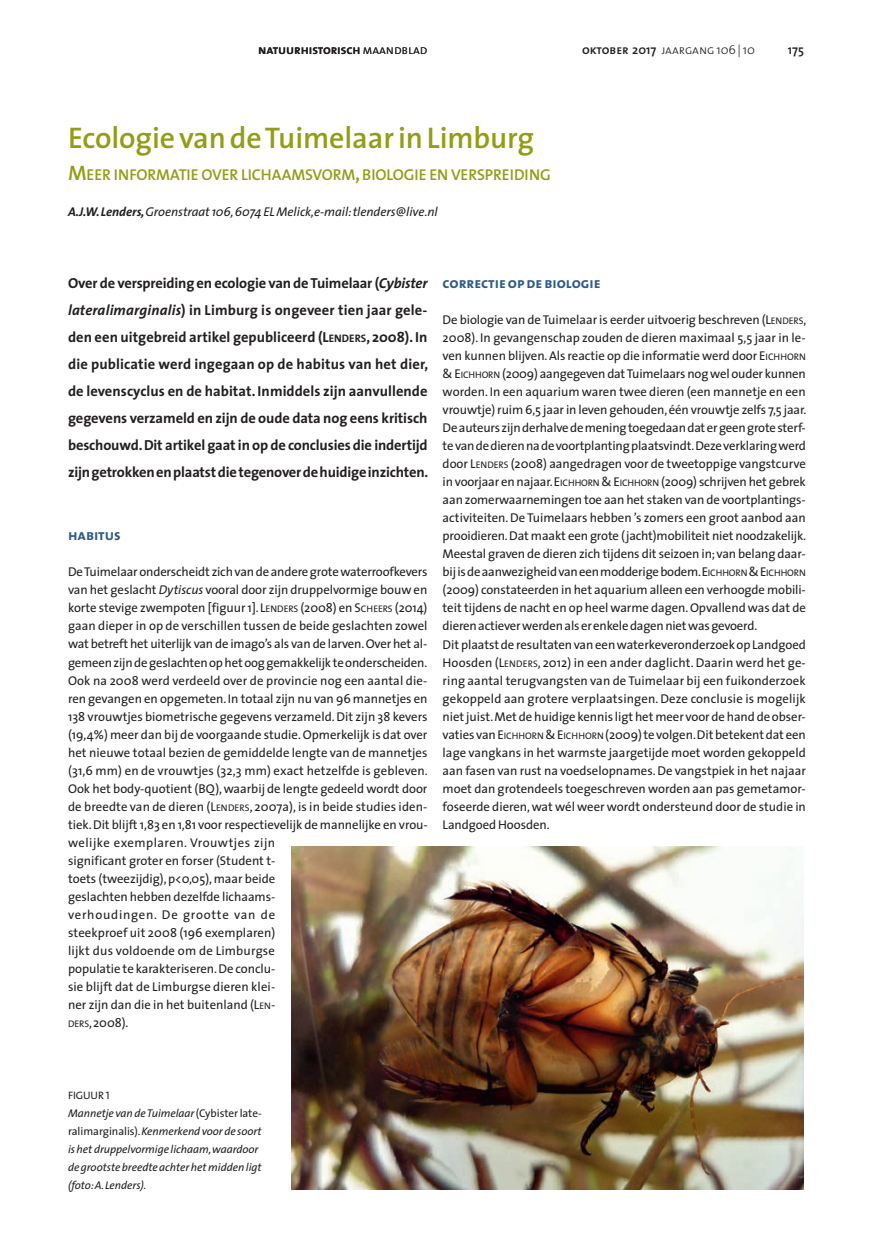
<style>
.page{position:relative;width:872px;height:1234px;background:#fff}
.page>*{position:absolute;margin:0;border:0;box-sizing:border-box;transform-origin:0 0}
.t1{font:600 30px "The Sans";letter-spacing:-.005em;color:#939d15}
.t2{font:15.75px "The Sans Semi Bold Caps";letter-spacing:-.005em;color:#939d15}
.t3{font:15px "The Sans Bold Caps";letter-spacing:-.005em;color:#2e5c88}
.t4{font:700 14.55px/27px "The Sans";letter-spacing:-.01em;color:#231f20;text-align:justify}
.t5{font:12.75px/18px "The Sans";letter-spacing:-.005em;color:#231f20}
.t6{font:italic 12.75px "The Sans";letter-spacing:-.005em;color:#231f20}
.t7{font:12.75px "The Sans Semi Bold Caps";letter-spacing:-.005em;color:#231f20}
.t8{font:12.75px "The Sans Light Caps";letter-spacing:-.005em;color:#231f20}
.t9{font:600 12.75px "The Sans";color:#231f20}
.t10{font:italic 11.25px/18px "The Sans";letter-spacing:-.005em;color:#231f20}
.t11{font:10.8px "The Sans Caps";letter-spacing:-.005em;color:#231f20}
.s1{font-family:"The Sans Light Caps"}
.s2{font-family:"The Sans Semi Bold Caps"}
.s3{font-family:"The Sans";font-weight:600}
.s4{font-family:"The Sans";font-weight:300}
.s5{font-size:21px}
.s6{font-weight:700}
.s7{font-style:italic}
.s8{font-style:inherit}
.s9{font-size:10.95px}
.s10{font-size:9.6px}
.s11{font-style:normal}
</style>
<div class="page">
<hr style="left:0;top:0;width:1px;height:1233px;background:#e5e8c1">
<img style="left:292px;top:846px;width:512px;height:342px">
<p class="t7" style="left:258px;top:39px;width:171px">natuurhistorisch<span class="s1">maandblad</span></p>
<p class="t8" style="left:582px;top:39px;width:174px"><span class="s2">oktober</span> <span class="s3">2017</span> jaargang <span class="s4">106 | 10</span></p>
<p class="t9" style="left:788px;top:39px;width:18px">175</p>
<h1 class="t1" style="left:68px;top:113px;width:467px">Ecologie van de Tuimelaar in Limburg</h1>
<p class="t2" style="left:68px;top:162px;width:484px"><span class="s5">M</span>EER INFORMATIE OVER LICHAAMSVORM<span class="s5">,</span> BIOLOGIE EN VERSPREIDING</p>
<p class="t6" style="left:68px;top:201px;width:371px"><span class="s6">A.J.W. Lenders,</span> Groenstraat 106, 6074 EL Melick,e-mail: tlenders@live.nl</p>
<p class="t4" style="left:68px;top:269px;width:362px">Over de verspreiding en ecologie van de Tuimelaar (<span class="s7">Cybister lateralimarginalis</span>) in Limburg is ongeveer tien jaar gele&shy;den een uitgebreid artikel gepubliceerd (<span class="s8">L</span><span class="s9">ENDERS</span><span class="s8">, 2008</span>). In die publicatie werd ingegaan op de habitus van het dier, de levenscyclus en de habitat. Inmiddels zijn aanvullende gegevens verzameld en zijn de oude data nog eens kritisch beschouwd. Dit artikel gaat in op de conclusies die indertijd zijn getrokken en plaatst die tegenover de huidige inzichten.</p>
<p class="t3" style="left:68px;top:522px;width:54px">habitus</p>
<p class="t5" style="left:68px;top:562px;width:361px">De Tuimelaar onderscheidt zich van de andere grote waterroofkevers van het geslacht <span class="s7">Dytiscus</span> vooral door zijn druppelvormige bouw en korte stevige zwempoten [figuur 1]. <span class="s8">L</span><span class="s10">ENDERS</span> (2008) en <span class="s8">S</span><span class="s10">CHEERS</span> (2014) gaan dieper in op de verschillen tussen de beide geslachten zowel wat betreft het uiterlijk van de imago’s als van de larven. Over het al&shy;gemeen zijn de geslachten op het oog gemakkelijk te onderscheiden.<br>Ook na 2008 werd verdeeld over de provincie nog een aantal die&shy;ren gevangen en opgemeten. In totaal zijn nu van 96 mannetjes en 138 vrouwtjes biometrische gegevens verzameld. Dit zijn 38 kevers (19,4%) meer dan bij de voorgaande studie. Opmerkelijk is dat over het nieuwe totaal bezien de gemiddelde lengte van de mannetjes (31,6 mm) en de vrouwtjes (32,3 mm) exact hetzelfde is gebleven.<br>Ook het body-quotient (BQ), waarbij de lengte gedeeld wordt door de breedte van de dieren (<span class="s8">L</span><span class="s10">ENDERS</span><span class="s8">, 2007</span>a), is in beide studies iden&shy;tiek. Dit blijft 1,83 en 1,81 voor respectievelijk de mannelijke en vrou&shy;welijke exemplaren. Vrouwtjes zijn<br>significant groter en forser (Student t-<br>toets (tweezijdig), p&lt;0,05), maar beide<br>geslachten hebben dezelfde lichaams-<br>verhoudingen. De grootte van de<br>steekproef uit 2008 (196 exemplaren)<br>lijkt dus voldoende om de Limburgse<br>populatie te karakteriseren. De conclu-<br>sie blijft dat de Limburgse dieren klei-<br>ner zijn dan die in het buitenland (<span class="s8">L</span><span class="s10">EN</span><span class="s8">-<br></span><span class="s10">DERS</span><span class="s8">, 2008</span>).</p>
<p class="t3" style="left:442px;top:270px;width:159px">correctie op de biologie</p>
<p class="t5" style="left:442px;top:310px;width:365px">De biologie van de Tuimelaar is eerder uitvoerig beschreven (<span class="s8">L</span><span class="s10">ENDERS</span><span class="s8">, 2008</span>). In gevangenschap zouden de dieren maximaal 5,5 jaar in le&shy;ven kunnen blijven. Als reactie op die informatie werd door <span class="s8">E</span> <span class="s10">ICHHORN </span><span class="s8">&amp; E</span> <span class="s10">ICHHORN</span> (2009) aangegeven dat Tuimelaars nog wel ouder kunnen worden. In een aquarium waren twee dieren (een mannetje en een vrouwtje) ruim 6,5 jaar in leven gehouden, één vrouwtje zelfs 7,5 jaar.<br>De auteurs zijn derhalve de mening toegedaan dat er geen grote sterf&shy;te van de dieren na de voortplanting plaatsvindt. Deze verklaring werd door <span class="s8">L</span><span class="s10">ENDERS</span> (2008) aangedragen voor de tweetoppige vangstcurve in voorjaar en najaar. <span class="s8">E</span> <span class="s10">ICHHORN</span> <span class="s8">&amp; E</span> <span class="s10">ICHHORN</span> (2009) schrijven het gebrek aan zomerwaarnemingen toe aan het staken van de voortplantings&shy;activiteiten. De Tuimelaars hebben ’s zomers een groot aanbod aan prooidieren. Dat maakt een grote (jacht)mobiliteit niet noodzakelijk.<br>Meestal graven de dieren zich tijdens dit seizoen in; van belang daar&shy;bij is de aanwezigheid van een modderige bodem. <span class="s8">E</span> <span class="s10">ICHHORN</span> <span class="s8">&amp; E</span> <span class="s10">ICHHORN </span>(2009) constateerden in het aquarium alleen een verhoogde mobili&shy;teit tijdens de nacht en op heel warme dagen. Opvallend was dat de dieren actiever werden als er enkele dagen niet was gevoerd.<br>Dit plaatst de resultaten van een waterkeveronderzoek op Landgoed Hoosden (<span class="s8">L</span><span class="s10">ENDERS</span><span class="s8">, 2012</span>) in een ander daglicht. Daarin werd het ge&shy;ring aantal terugvangsten van de Tuimelaar bij een fuikonderzoek gekoppeld aan grotere verplaatsingen. Deze conclusie is mogelijk niet juist. Met de huidige kennis ligt het meer voor de hand de obser&shy;vaties van <span class="s8">E</span> <span class="s10">ICHHORN</span> <span class="s8">&amp; E</span> <span class="s10">ICHHORN</span> (2009) te volgen. Dit betekent dat een lage vangkans in het warmste jaargetijde moet worden gekoppeld aan fasen van rust na voedselopnames. De vangstpiek in het najaar moet dan grotendeels toegeschreven worden aan pas gemetamor&shy;foseerde dieren, wat wél weer wordt ondersteund door de studie in Landgoed Hoosden.</p>
<p class="t11" style="left:68px;top:1085px;width:43px">FIGUUR 1</p>
<p class="t10" style="left:68px;top:1103px;width:195px">Mannetje van de Tuimelaar <span class="s11">(Cybister late&shy;ralimarginalis).</span> Kenmerkend voor de soort is het druppelvormige lichaam, waardoor de grootste breedte achter het midden ligt (foto: A. Lenders).</p>
</div>
